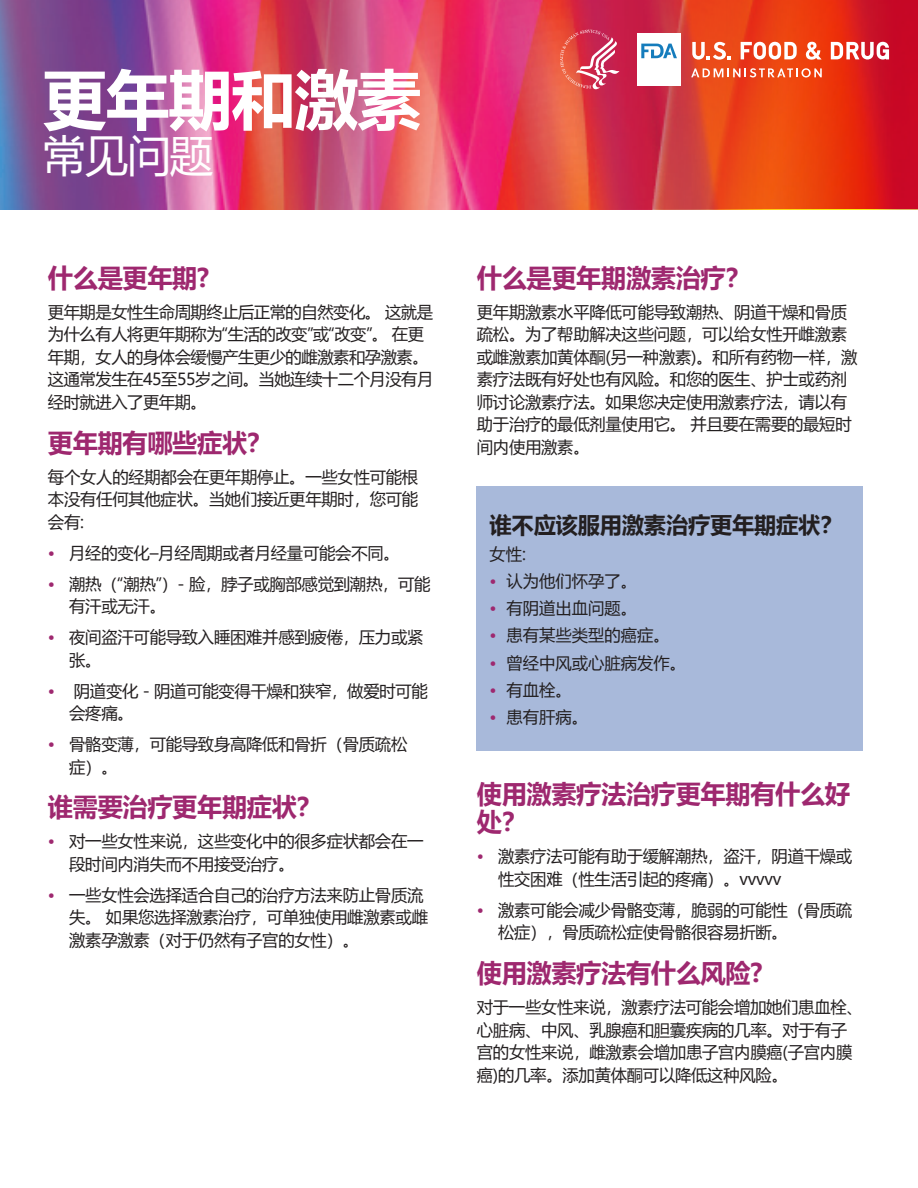
<style>
.page{position:relative;width:918px;height:1188px;background:#fff}
.page>*{position:absolute;margin:0;border:0;box-sizing:border-box;transform-origin:0 0}
.t1{font:700 64.5px "Microsoft Ya Hei UI";letter-spacing:-.025em;color:#fff}
.t2{font:43.5px "Microsoft Ya Hei UI";color:#fff}
.t3{font:700 25.5px/28.5px "Microsoft Ya Hei UI";letter-spacing:-.015em;color:#9e286f}
.t4{font:700 22.5px "Microsoft Ya Hei UI";letter-spacing:-.01em;color:#231f20}
.t5{font:16.5px/22.5px "Microsoft Ya Hei UI";letter-spacing:-.015em;color:#231f20}
.s1{color:#9e286f}
</style>
<div class="page">
<img style="left:0;top:0;width:591px;height:209px">
<svg style="left:591px;top:0;width:327px;height:209px"></svg>
<svg style="left:691px;top:68px;width:131px;height:9px"></svg>
<svg style="left:741px;top:42px;width:56px;height:18px"></svg>
<svg style="left:806px;top:42px;width:16px;height:18px"></svg>
<svg style="left:831px;top:42px;width:58px;height:18px"></svg>
<svg style="left:692px;top:42px;width:39px;height:18px"></svg>
<div style="left:637px;top:33px;width:44px;height:53px;background:#fff"></div>
<svg style="left:641px;top:44px;width:36px;height:14px"></svg>
<svg style="left:560px;top:30px;width:59px;height:60px"></svg>
<div style="left:477px;top:486px;width:386px;height:265px;background:#a8b9da"></div>
<h1 class="t1" style="left:43px;top:54px;width:380px">更年期和激素</h1>
<h1 class="t2" style="left:43px;top:126px;width:172px">常见问题</h1>
<h2 class="t3" style="left:48px;top:262px;width:163px">什么是更年期?</h2>
<p class="t5" style="left:48px;top:300px;width:387px">更年期是女性生命周期终止后正常的自然变化。 这就是为什么有人将更年期称为“生活的改变”或“改变”。 在更年期，女人的身体会缓慢产生更少的雌激素和孕激素。这通常发生在45至55岁之间。当她连续十二个月没有月经时就进入了更年期。</p>
<h2 class="t3" style="left:48px;top:427px;width:226px">更年期有哪些症状？</h2>
<p class="t5" style="left:48px;top:465px;width:372px;text-align:justify">每个女人的经期都会在更年期停止。一些女性可能根本没有任何其他症状。当她们接近更年期时，您可能会有:</p>
<p class="t5" style="left:48px;top:541px;width:353px"><span class="s1">•</span> 月经的变化–月经周期或者月经量可能会不同。</p>
<p class="t5" style="left:69px;top:572px;width:363px;text-indent:-21px"><span class="s1">•</span> 潮热（“潮热”）- 脸，脖子或胸部感觉到潮热，可能有汗或无汗。</p>
<p class="t5" style="left:69px;top:625px;width:356px;text-indent:-21px"><span class="s1">•</span> 夜间盗汗可能导致入睡困难并感到疲倦，压力或紧张。</p>
<p class="t5" style="left:69px;top:679px;width:360px;text-indent:-21px"><span class="s1">•</span> 阴道变化 - 阴道可能变得干燥和狭窄，做爱时可能会疼痛。</p>
<p class="t5" style="left:69px;top:732px;width:340px;text-indent:-21px"><span class="s1">•</span> 骨骼变薄，可能导致身高降低和骨折（骨质疏松症）。</p>
<h2 class="t3" style="left:48px;top:792px;width:275px">谁需要治疗更年期症状？</h2>
<p class="t5" style="left:69px;top:830px;width:356px;text-indent:-21px"><span class="s1">•</span> 对一些女性来说，这些变化中的很多症状都会在一段时间内消失而不用接受治疗。</p>
<p class="t5" style="left:69px;top:883px;width:360px;text-indent:-21px"><span class="s1">•</span> 一些女性会选择适合自己的治疗方法来防止骨质流失。 如果您选择激素治疗，可单独使用雌激素或雌激素孕激素（对于仍然有子宫的女性）。</p>
<h2 class="t3" style="left:477px;top:262px;width:275px">什么是更年期激素治疗？</h2>
<p class="t5" style="left:477px;top:300px;width:382px">更年期激素水平降低可能导致潮热、阴道干燥和骨质疏松。为了帮助解决这些问题，可以给女性开雌激素或雌激素加黄体酮(另一种激素)。和所有药物一样，激素疗法既有好处也有风险。和您的医生、护士或药剂师讨论激素疗法。如果您决定使用激素疗法，请以有助于治疗的最低剂量使用它。 并且要在需要的最短时间内使用激素。</p>
<h2 class="t4" style="left:490px;top:509px;width:355px">谁不应该服用激素治疗更年期症状？</h2>
<p class="t5" style="left:490px;top:542px;width:38px">女性:</p>
<p class="t5" style="left:490px;top:569px;width:149px"><span class="s1">•</span> 认为他们怀孕了。</p>
<p class="t5" style="left:490px;top:596px;width:149px"><span class="s1">•</span> 有阴道出血问题。</p>
<p class="t5" style="left:490px;top:624px;width:182px"><span class="s1">•</span> 患有某些类型的癌症。</p>
<p class="t5" style="left:490px;top:651px;width:198px"><span class="s1">•</span> 曾经中风或心脏病发作。</p>
<p class="t5" style="left:490px;top:678px;width:84px"><span class="s1">•</span> 有血栓。</p>
<p class="t5" style="left:490px;top:705px;width:100px"><span class="s1">•</span> 患有肝病。</p>
<h2 class="t3" style="left:477px;top:779px;width:375px">使用激素疗法治疗更年期有什么好处？</h2>
<p class="t5" style="left:498px;top:845px;width:356px;text-indent:-21px"><span class="s1">•</span> 激素疗法可能有助于缓解潮热，盗汗，阴道干燥或性交困难（性生活引起的疼痛）。vvvvv</p>
<p class="t5" style="left:498px;top:898px;width:356px;text-indent:-21px"><span class="s1">•</span> 激素可能会减少骨骼变薄，脆弱的可能性（骨质疏松症），骨质疏松症使骨骼很容易折断。</p>
<h2 class="t3" style="left:477px;top:958px;width:287px">使用激素疗法有什么风险?</h2>
<p class="t5" style="left:477px;top:996px;width:388px">对于一些女性来说，激素疗法可能会增加她们患血栓、心脏病、中风、乳腺癌和胆囊疾病的几率。对于有子宫的女性来说，雌激素会增加患子宫内膜癌(子宫内膜癌)的几率。添加黄体酮可以降低这种风险。</p>
</div>
